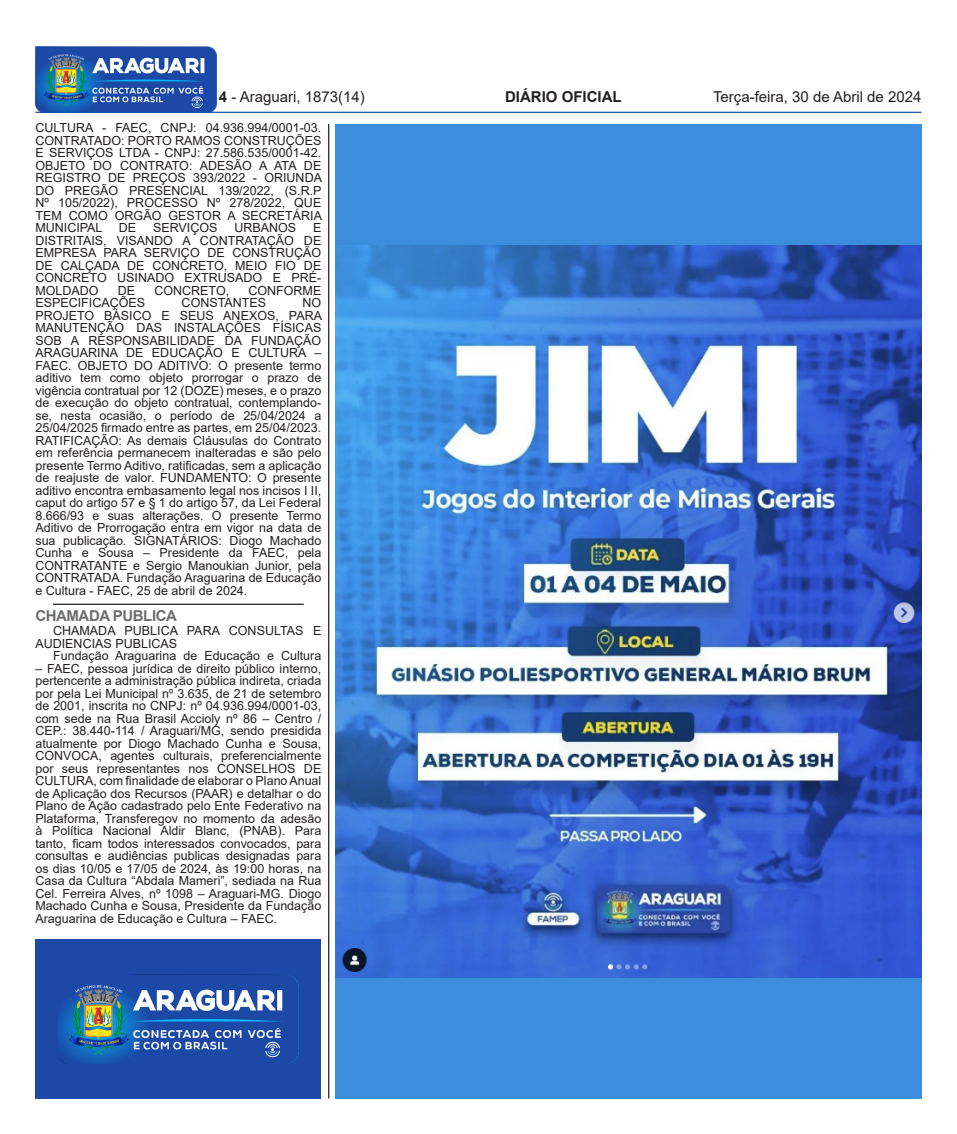
<style>
.page{position:relative;width:957px;height:1134px;background:#fff}
.page>*{position:absolute;margin:0;border:0;box-sizing:border-box;transform-origin:0 0}
.t1{font:15px "Arial";color:#231f20}
.t2{font:700 15px "Arial";letter-spacing:-.03em;color:#6c6d70}
.t3{font:700 15px "Arial";color:#231f20}
.t4{font:12.5px/12.5px "Arial";color:#231f20;text-align:justify}
.s1{font-weight:700}
</style>
<div class="page">
<hr style="left:35px;top:112px;width:886px;height:1px;background:#1c56a5">
<hr style="left:328px;top:124px;width:1px;height:974px;background:#231f20">
<img style="left:35px;top:46px;width:181px;height:67px">
<hr style="left:53px;top:604px;width:251px;height:1px;background:#231f20">
<div style="left:35px;top:939px;width:286px;height:159px;background:#1c48a6"></div>
<img style="left:58px;top:974px;width:241px;height:89px">
<div style="left:335px;top:124px;width:586px;height:974px;background:#3c8ddc"></div>
<img style="left:335px;top:245px;width:586px;height:732px">
<p class="t1" style="left:219px;top:86px;width:147px"><span class="s1">4</span> - Araguari, 1873(14)</p>
<p class="t3" style="left:505px;top:86px;width:118px">DIÁRIO OFICIAL</p>
<p class="t1" style="left:713px;top:86px;width:210px">Terça-feira, 30 de Abril de 2024</p>
<p class="t4" style="left:35px;top:122px;width:288px">CULTURA - FAEC, CNPJ: 04.936.994/0001-03.<br>CONTRATADO: PORTO RAMOS CONSTRUÇÕES E SERVIÇOS LTDA - CNPJ: 27.586.535/0001-42.<br>OBJETO DO CONTRATO: ADESÃO A ATA DE REGISTRO DE PREÇOS 393/2022 - ORIUNDA DO PREGÃO PRESENCIAL 139/2022, (S.R.P Nº 105/2022), PROCESSO Nº 278/2022, QUE TEM COMO ORGÃO GESTOR A SECRETÁRIA MUNICIPAL</p>
<p class="t4" style="left:119px;top:222px;width:19px">DE</p>
<p class="t4" style="left:153px;top:222px;width:66px">SERVIÇOS</p>
<p class="t4" style="left:234px;top:222px;width:63px">URBANOS</p>
<p class="t4" style="left:35px;top:222px;width:287px;text-indent:277px">E DISTRITAIS, VISANDO A CONTRATAÇÃO DE EMPRESA PARA SERVIÇO DE CONSTRUÇÃO DE CALÇADA DE CONCRETO, MEIO FIO DE CONCRETO USINADO EXTRUSADO E PRÉ-MOLDADO</p>
<p class="t4" style="left:118px;top:284px;width:19px">DE</p>
<p class="t4" style="left:154px;top:284px;width:76px">CONCRETO,</p>
<p class="t4" style="left:248px;top:284px;width:74px">CONFORME</p>
<p class="t4" style="left:35px;top:297px;width:111px">ESPECIFICAÇÕES</p>
<p class="t4" style="left:182px;top:297px;width:86px">CONSTANTES</p>
<p class="t4" style="left:35px;top:297px;width:288px;text-indent:267px">NO PROJETO BÁSICO E SEUS ANEXOS, PARA MANUTENÇÃO DAS INSTALAÇÕES FÍSICAS SOB A RESPONSABILIDADE DA FUNDAÇÃO ARAGUARINA DE EDUCAÇÃO E CULTURA – FAEC. OBJETO DO ADITIVO: O presente termo aditivo tem como objeto prorrogar o prazo de vigência contratual por 12 (DOZE) meses, e o prazo de execução do objeto contratual, contemplando&shy;se, nesta ocasião, o período de 25/04/2024 a 25/04/2025 firmado entre as partes, em 25/04/2023.<br>RATIFICAÇÃO: As demais Cláusulas do Contrato em referência permanecem inalteradas e são pelo presente Termo Aditivo, ratificadas, sem a aplicação de reajuste de valor. FUNDAMENTO: O presente aditivo encontra embasamento legal nos incisos I II, caput do artigo 57 e § 1 do artigo 57, da Lei Federal 8.666/93 e suas alterações. O presente Termo Aditivo de Prorrogação entra em vigor na data de sua publicação. SIGNATÁRIOS: Diogo Machado Cunha e Sousa – Presidente da FAEC, pela CONTRATANTE e Sergio Manoukian Junior, pela CONTRATADA. Fundação Araguarina de Educação e Cultura - FAEC, 25 de abril de 2024.</p>
<p class="t2" style="left:35px;top:605px;width:143px">CHAMADA PUBLICA</p>
<p class="t4" style="left:35px;top:624px;width:287px;text-indent:18px">CHAMADA PUBLICA PARA CONSULTAS E<br>AUDIENCIAS PUBLICAS</p>
<p class="t4" style="left:53px;top:649px;width:270px">Fundação Araguarina de Educação e Cultura</p>
<p class="t4" style="left:35px;top:662px;width:287px">– FAEC, pessoa jurídica de direito público interno, pertencente a administração pública indireta, criada por pela Lei Municipal nº 3.635, de 21 de setembro de 2001, inscrita no CNPJ: nº 04.936.994/0001-03, com sede na Rua Brasil Accioly nº 86 – Centro / CEP.: 38.440-114 / Araguari/MG, sendo presidida atualmente por Diogo Machado Cunha e Sousa, CONVOCA, agentes culturais, preferencialmente por seus representantes nos CONSELHOS DE CULTURA, com finalidade de elaborar o Plano Anual de Aplicação dos Recursos (PAAR) e detalhar o do Plano de Ação cadastrado pelo Ente Federativo na Plataforma, Transferegov no momento da adesão à Política Nacional Aldir Blanc, (PNAB). Para tanto, ficam todos interessados convocados, para consultas e audiências publicas designadas para os dias 10/05 e 17/05 de 2024, às 19:00 horas, na Casa da Cultura “Abdala Mameri”, sediada na Rua Cel. Ferreira Alves, nº 1098 – Araguari-MG. Diogo Machado Cunha e Sousa, Presidente da Fundação Araguarina de Educação e Cultura – FAEC.</p>
</div>
